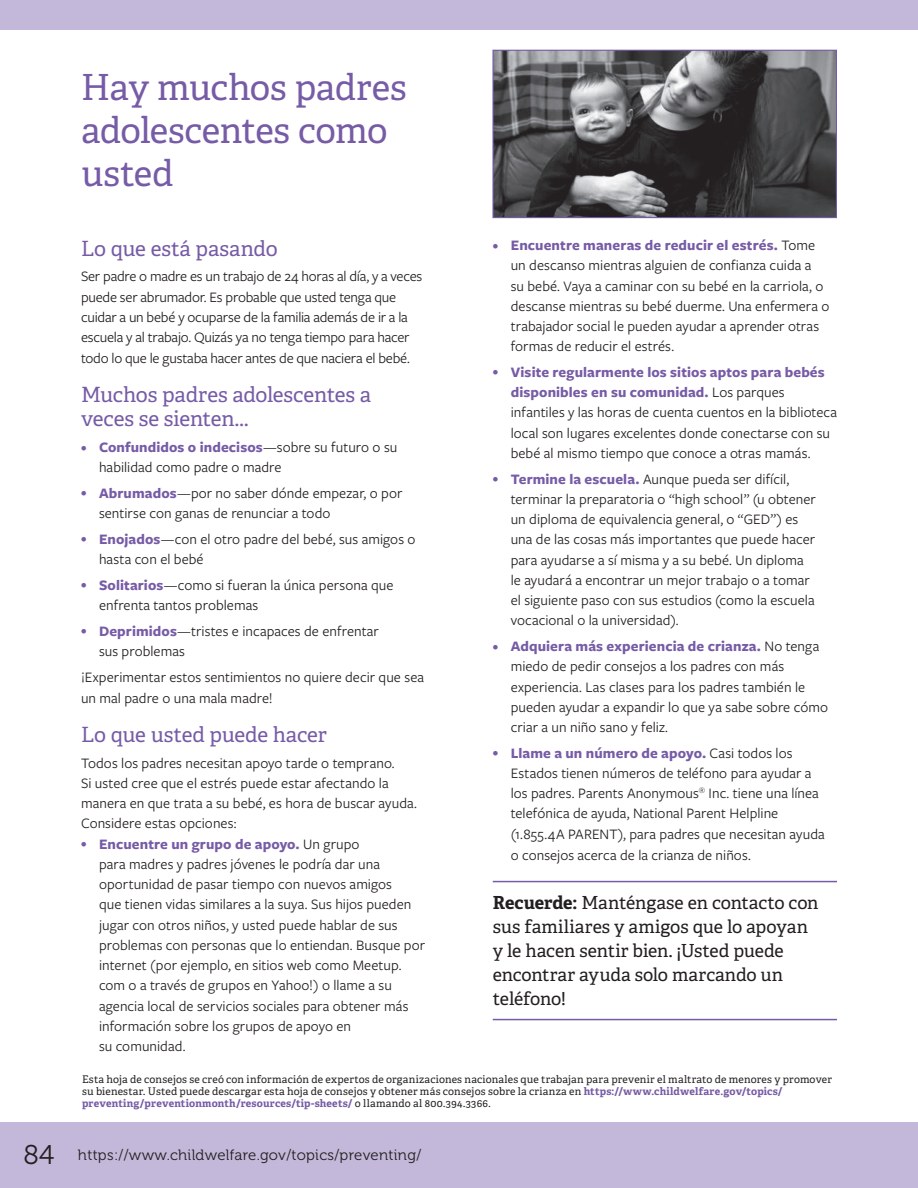
<style>
.page{position:relative;width:918px;height:1188px;background:#fff}
.page>*{position:absolute;margin:0;border:0;box-sizing:border-box;transform-origin:0 0}
.t1{font:36px/43.2px "Adelle PE";letter-spacing:-.015em;color:#765ba6}
.t2{font:21px/24px "Adelle PE";letter-spacing:-.005em;color:#765ba6}
.t3{font:18px/24px "Adelle PE";letter-spacing:-.005em;color:#231f20}
.t4{font:15px/20.2px "Freight Sans Pro";letter-spacing:.005em;color:#231f20}
.t5{font:15px/20.4px "Freight Sans Pro";letter-spacing:-.015em;color:#231f20}
.t6{font:15px "Museo 300";letter-spacing:.02em;color:#231f20}
.t7{font:10.5px/12px "Adelle PE";letter-spacing:.015em;color:#231f20}
.s1{font-size:12px;color:#765ba6}
.s2{font-weight:700;color:#765ba6}
.s3{font-weight:700}
.s4{font-size:27px}
</style>
<div class="page">
<div style="left:0;top:1123px;width:918px;height:65px;background:#c3b8d9"></div>
<div style="left:0;top:0;width:918px;height:29px;background:#c3b8d9"></div>
<hr style="left:493px;top:881px;width:344px;height:1px;background:#765ba6">
<hr style="left:493px;top:1019px;width:344px;height:1px;background:#765ba6">
<img style="left:494px;top:52px;width:341px;height:164px">
<div style="left:492px;top:50px;width:345px;height:168px;border:1px solid #765ba6"></div>
<h2 class="t1" style="left:81px;top:64px;width:327px">Hay muchos padres adolescentes como usted</h2>
<h3 class="t2" style="left:81px;top:235px;width:198px">Lo que está pasando</h3>
<p class="t5" style="left:81px;top:266px;width:343px">Ser padre o madre es un trabajo de 24 horas al día, y a veces puede ser abrumador. Es probable que usted tenga que cuidar a un bebé y ocuparse de la familia además de ir a la escuela y al trabajo. Quizás ya no tenga tiempo para hacer todo lo que le gustaba hacer antes de que naciera el bebé.</p>
<h3 class="t2" style="left:81px;top:382px;width:292px">Muchos padres adolescentes a veces se sienten...</h3>
<p class="t4" style="left:99px;top:436px;width:300px;text-indent:-18px"><span class="s1">•</span> <span class="s2">Confundidos o indecisos</span>—sobre su futuro o su habilidad como padre o madre</p>
<p class="t4" style="left:99px;top:482px;width:305px;text-indent:-18px"><span class="s1">•</span> <span class="s2">Abrumados</span>—por no saber dónde empezar, o por sentirse con ganas de renunciar a todo</p>
<p class="t4" style="left:99px;top:528px;width:318px;text-indent:-18px"><span class="s1">•</span> <span class="s2">Enojados</span>—con el otro padre del bebé, sus amigos o hasta con el bebé</p>
<p class="t4" style="left:99px;top:574px;width:296px;text-indent:-18px"><span class="s1">•</span> <span class="s2">Solitarios</span>—como si fueran la única persona que enfrenta tantos problemas</p>
<p class="t4" style="left:99px;top:620px;width:281px;text-indent:-18px"><span class="s1">•</span> <span class="s2">Deprimidos</span>—tristes e incapaces de enfrentar sus problemas</p>
<p class="t4" style="left:81px;top:666px;width:344px;line-height:21px">¡Experimentar estos sentimientos no quiere decir que sea un mal padre o una mala madre!</p>
<h3 class="t2" style="left:81px;top:722px;width:247px">Lo que usted puede hacer</h3>
<p class="t4" style="left:81px;top:752px;width:337px">Todos los padres necesitan apoyo tarde o temprano.<br>Si usted cree que el estrés puede estar afectando la manera en que trata a su bebé, es hora de buscar ayuda.<br>Considere estas opciones:</p>
<p class="t4" style="left:99px;top:833px;width:328px;text-indent:-18px"><span class="s1">•</span> <span class="s2">Encuentre un grupo de apoyo.</span> Un grupo<br>para madres y padres jóvenes le podría dar una oportunidad de pasar tiempo con nuevos amigos<br>que tienen vidas similares a la suya. Sus hijos pueden jugar con otros niños, y usted puede hablar de sus problemas con personas que lo entiendan. Busque por internet (por ejemplo, en sitios web como Meetup. com o a través de grupos en Yahoo!) o llame a su agencia local de servicios sociales para obtener más información sobre los grupos de apoyo en<br>su comunidad.</p>
<p class="t4" style="left:511px;top:234px;width:320px;text-indent:-18px"><span class="s1">•</span> <span class="s2">Encuentre maneras de reducir el estrés.</span> Tome un descanso mientras alguien de confianza cuida a<br>su bebé. Vaya a caminar con su bebé en la carriola, o descanse mientras su bebé duerme. Una enfermera o trabajador social le pueden ayudar a aprender otras formas de reducir el estrés.</p>
<p class="t4" style="left:511px;top:361px;width:328px;text-indent:-18px"><span class="s1">•</span> <span class="s2">Visite regularmente los sitios aptos para bebés disponibles en su comunidad.</span> Los parques infantiles y las horas de cuenta cuentos en la biblioteca local son lugares excelentes donde conectarse con su bebé al mismo tiempo que conoce a otras mamás.</p>
<p class="t4" style="left:511px;top:468px;width:307px;text-indent:-18px"><span class="s1">•</span> <span class="s2">Termine la escuela.</span> Aunque pueda ser difícil, terminar la preparatoria o “high school” (u obtener un diploma de equivalencia general, o “GED”) es una de las cosas más importantes que puede hacer para ayudarse a sí misma y a su bebé. Un diploma le ayudará a encontrar un mejor trabajo o a tomar el siguiente paso con sus estudios (como la escuela vocacional o la universidad).</p>
<p class="t4" style="left:511px;top:635px;width:319px;text-indent:-18px"><span class="s1">•</span> <span class="s2">Adquiera más experiencia de crianza.</span> No tenga miedo de pedir consejos a los padres con más experiencia. Las clases para los padres también le pueden ayudar a expandir lo que ya sabe sobre cómo criar a un niño sano y feliz.</p>
<p class="t4" style="left:511px;top:742px;width:316px;text-indent:-18px"><span class="s1">•</span> <span class="s2">Llame a un número de apoyo.</span> Casi todos los Estados tienen números de teléfono para ayudar a los padres. Parents Anonymous<sup>®</sup> Inc. tiene una línea telefónica de ayuda, National Parent Helpline (1.855.4A PARENT), para padres que necesitan ayuda o consejos acerca de la crianza de niños.</p>
<p class="t3" style="left:493px;top:890px;width:327px"><span class="s3">Recuerde:</span> Manténgase en contacto con sus familiares y amigos que lo apoyan y le hacen sentir bien. ¡Usted puede encontrar ayuda solo marcando un teléfono!</p>
<p class="t7" style="left:82px;top:1073px;width:751px">Esta hoja de consejos se creó con información de expertos de organizaciones nacionales que trabajan para prevenir el maltrato de menores y promover su bienestar. Usted puede descargar esta hoja de consejos y obtener más consejos sobre la crianza en <span class="s2">https://www.childwelfare.gov/topics/ preventing/preventionmonth/resources/tip-sheets/</span> o llamando al 800.394.3366.</p>
<p class="t6" style="left:24px;top:1146px;width:399px"><span class="s4">84</span> https://www.childwelfare.gov/topics/preventing/</p>
</div>
